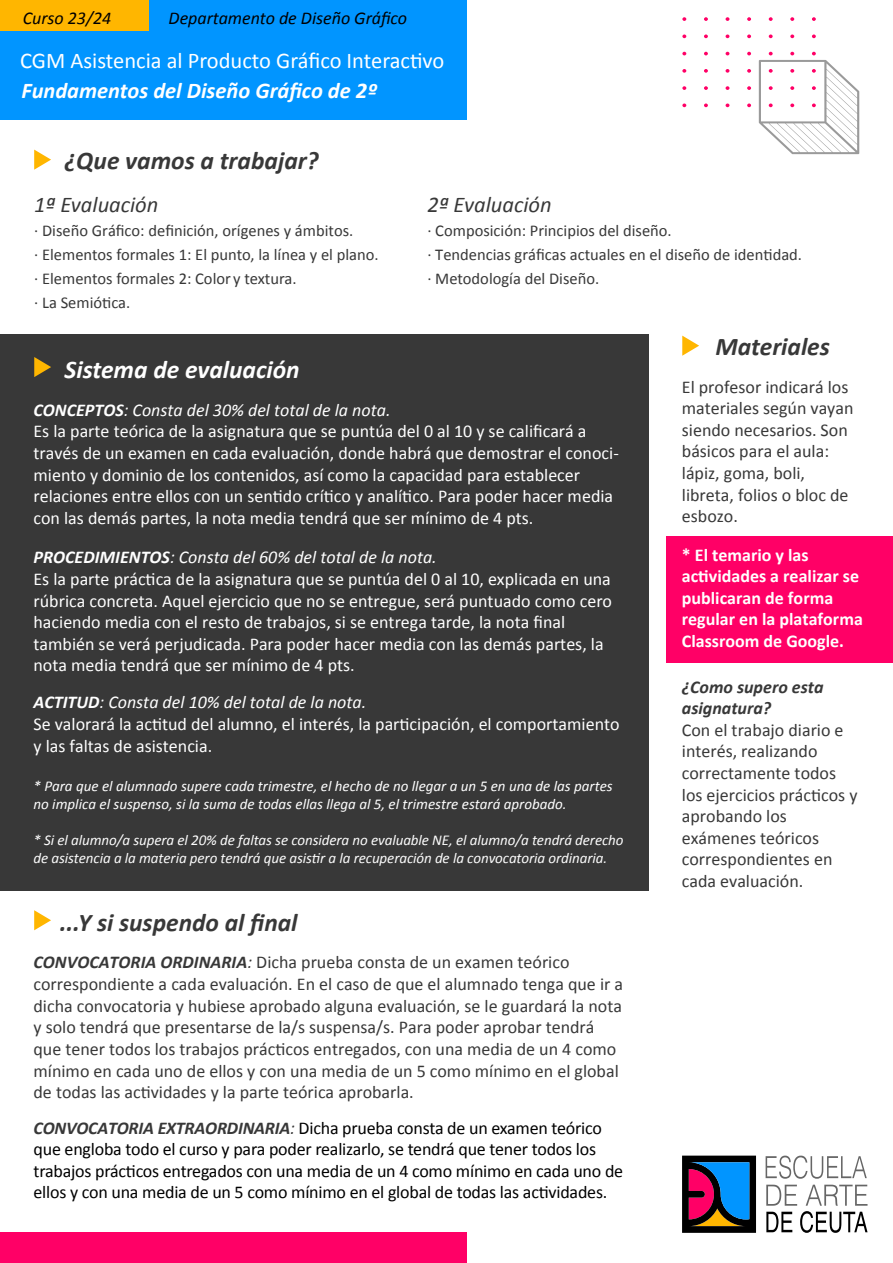
<style>
.page{position:relative;width:893px;height:1263px;background:#fff}
.page>*{position:absolute;margin:0;border:0;box-sizing:border-box;transform-origin:0 0}
.t1{font:italic 700 25.5px "Calibri";color:#383838}
.t2{font:italic 700 25.5px "Calibri";color:#fff}
.t3{font:22.5px "Calibri";color:#fff}
.t4{font:italic 700 22.5px "Calibri";color:#fff}
.t5{font:italic 22.5px "Calibri";color:#383838}
.t6{font:18px/21.6px "Calibri";color:#fff}
.t7{font:18px/21.6px "Calibri";color:#383838}
.t8{font:18px/21.6px "Calibri";letter-spacing:-.01em;color:#000}
.t9{font:700 18px/21.6px "Calibri";color:#fff}
.t10{font:italic 18px "Calibri";color:#000}
.t11{font:italic 700 18px/21.6px "Calibri";color:#383838}
.t12{font:16.5px/24px "Calibri";color:#383838}
.t13{font:italic 15px/18px "Calibri";letter-spacing:-.005em;color:#fcfcfc}
.t14{font:italic 15px/18px "Calibri";color:#fff}
.s1{font-weight:700;font-style:italic}
.s2{font-style:italic}
.s3{font-weight:700;font-style:italic;color:#383838}
.s4{font-style:italic;color:#383838}
</style>
<div class="page">
<div style="left:0;top:0;width:466px;height:119px;background:#0195ff"></div>
<div style="left:0;top:0;width:148px;height:30px;background:#ffb600"></div>
<div style="left:0;top:1233px;width:466px;height:30px;background:#f06"></div>
<svg style="left:766px;top:1155px;width:101px;height:24px"></svg>
<svg style="left:766px;top:1185px;width:101px;height:48px"></svg>
<svg style="left:682px;top:1155px;width:74px;height:78px"></svg>
<svg style="left:34px;top:150px;width:17px;height:20px"></svg>
<div style="left:666px;top:536px;width:227px;height:126px;background:#f06"></div>
<div style="left:0;top:334px;width:649px;height:556px;background:#383838"></div>
<svg style="left:34px;top:357px;width:17px;height:20px"></svg>
<svg style="left:34px;top:910px;width:17px;height:20px"></svg>
<svg style="left:682px;top:336px;width:17px;height:20px"></svg>
<svg style="left:812px;top:17px;width:4px;height:4px"></svg>
<svg style="left:790px;top:17px;width:4px;height:4px"></svg>
<svg style="left:769px;top:17px;width:4px;height:4px"></svg>
<svg style="left:747px;top:17px;width:4px;height:4px"></svg>
<svg style="left:726px;top:17px;width:3px;height:4px"></svg>
<svg style="left:704px;top:17px;width:4px;height:4px"></svg>
<svg style="left:682px;top:17px;width:4px;height:4px"></svg>
<svg style="left:812px;top:35px;width:4px;height:3px"></svg>
<svg style="left:790px;top:35px;width:4px;height:3px"></svg>
<svg style="left:769px;top:35px;width:4px;height:3px"></svg>
<svg style="left:747px;top:35px;width:4px;height:3px"></svg>
<svg style="left:704px;top:35px;width:4px;height:3px"></svg>
<svg style="left:682px;top:35px;width:4px;height:3px"></svg>
<svg style="left:747px;top:52px;width:4px;height:3px"></svg>
<svg style="left:704px;top:52px;width:4px;height:3px"></svg>
<svg style="left:682px;top:52px;width:4px;height:3px"></svg>
<svg style="left:747px;top:69px;width:4px;height:4px"></svg>
<svg style="left:726px;top:69px;width:3px;height:4px"></svg>
<svg style="left:704px;top:69px;width:4px;height:4px"></svg>
<svg style="left:682px;top:69px;width:4px;height:4px"></svg>
<svg style="left:747px;top:86px;width:4px;height:4px"></svg>
<svg style="left:726px;top:86px;width:3px;height:4px"></svg>
<svg style="left:704px;top:86px;width:4px;height:4px"></svg>
<svg style="left:682px;top:86px;width:4px;height:4px"></svg>
<svg style="left:759px;top:52px;width:100px;height:102px"></svg>
<svg style="left:747px;top:104px;width:4px;height:3px"></svg>
<svg style="left:704px;top:104px;width:4px;height:3px"></svg>
<svg style="left:682px;top:104px;width:4px;height:3px"></svg>
<p class="t10" style="left:23px;top:6px;width:90px">Curso 23/24</p>
<p class="t10" style="left:169px;top:6px;width:240px">Departamento de Diseño Gráfico</p>
<p class="t3" style="left:20px;top:47px;width:426px">CGM Asistencia al Producto Gráfico Interactivo</p>
<p class="t4" style="left:22px;top:77px;width:357px">Fundamentos del Diseño Gráfico de 2º</p>
<h1 class="t1" style="left:65px;top:145px;width:256px">¿Que vamos a trabajar?</h1>
<p class="t5" style="left:34px;top:190px;width:126px">1ª Evaluación</p>
<p class="t12" style="left:34px;top:218px;width:346px">· Diseño Gráfico: definición, orígenes y ámbitos.<br>· Elementos formales 1: El punto, la línea y el plano. · Elementos formales 2: Color y textura.</p>
<p class="t12" style="left:34px;top:290px;width:98px">· La Semiótica.</p>
<p class="t5" style="left:427px;top:190px;width:126px">2ª Evaluación</p>
<p class="t12" style="left:427px;top:242px;width:376px">· Tendencias gráficas actuales en el diseño de identidad. · Metodología del Diseño.</p>
<p class="t12" style="left:427px;top:218px;width:246px">· Composición: Principios del diseño.</p>
<h1 class="t2" style="left:65px;top:353px;width:237px">Sistema de evaluación</h1>
<p class="t6" style="left:34px;top:398px;width:587px"><span class="s1">CONCEPTOS</span><span class="s2">: Consta del 30% del total de la nota.<br></span>Es la parte teórica de la asignatura que se puntúa del 0 al 10 y se calificará a través de un examen en cada evaluación, donde habrá que demostrar el conoci&shy;miento y dominio de los contenidos, así como la capacidad para establecer relaciones entre ellos con un sentido crítico y analítico. Para poder hacer media con las demás partes, la nota media tendrá que ser mínimo de 4 pts.</p>
<p class="t6" style="left:34px;top:546px;width:580px"><span class="s1">PROCEDIMIENTOS</span><span class="s2">: Consta del 60% del total de la nota.<br></span>Es la parte práctica de la asignatura que se puntúa del 0 al 10, explicada en una rúbrica concreta. Aquel ejercicio que no se entregue, será puntuado como cero haciendo media con el resto de trabajos, si se entrega tarde, la nota final también se verá perjudicada. Para poder hacer media con las demás partes, la nota media tendrá que ser mínimo de 4 pts.</p>
<p class="t6" style="left:34px;top:691px;width:588px"><span class="s1">ACTITUD</span><span class="s2">: Consta del 10% del total de la nota.<br></span>Se valorará la actitud del alumno, el interés, la participación, el comportamiento y las faltas de asistencia.</p>
<p class="t14" style="left:34px;top:776px;width:581px">* Para que el alumnado supere cada trimestre, el hecho de no llegar a un 5 en una de las partes no implica el suspenso, si la suma de todas ellas llega al 5, el trimestre estará aprobado.</p>
<p class="t13" style="left:34px;top:830px;width:592px">* Si el alumno/a supera el 20% de faltas se considera no evaluable NE, el alumno/a tendrá derecho de asistencia a la materia pero tendrá que asistir a la recuperación de la convocatoria ordinaria.</p>
<h1 class="t1" style="left:60px;top:906px;width:239px">...Y si suspendo al final</h1>
<p class="t7" style="left:34px;top:951px;width:591px"><span class="s1">CONVOCATORIA ORDINARIA</span><span class="s2">:</span> Dicha prueba consta de un examen teórico correspondiente a cada evaluación. En el caso de que el alumnado tenga que ir a dicha convocatoria y hubiese aprobado alguna evaluación, se le guardará la nota y solo tendrá que presentarse de la/s suspensa/s. Para poder aprobar tendrá que tener todos los trabajos prácticos entregados, con una media de un 4 como mínimo en cada uno de ellos y con una media de un 5 como mínimo en el global de todas las actividades y la parte teórica aprobarla.</p>
<p class="t8" style="left:34px;top:1116px;width:591px"><span class="s3">CONVOCATORIA EXTRAORDINARIA</span><span class="s4">:</span> Dicha prueba consta de un examen teórico que engloba todo el curso y para poder realizarlo, se tendrá que tener todos los trabajos prácticos entregados con una media de un 4 como mínimo en cada uno de ellos y con una media de un 5 como mínimo en el global de todas las actividades.</p>
<h1 class="t1" style="left:715px;top:331px;width:116px">Materiales</h1>
<p class="t7" style="left:682px;top:375px;width:173px">El profesor indicará los materiales según vayan siendo necesarios. Son básicos para el aula: lápiz, goma, boli, libreta, folios o bloc de esbozo.</p>
<p class="t9" style="left:682px;top:543px;width:183px">* El temario y las actividades a realizar se publicaran de forma regular en la plataforma<br>Classroom de Google.</p>
<p class="t11" style="left:682px;top:675px;width:143px">¿Como supero esta asignatura?</p>
<p class="t7" style="left:682px;top:718px;width:177px">Con el trabajo diario e interés, realizando correctamente todos los ejercicios prácticos y aprobando los exámenes teóricos correspondientes en cada evaluación.</p>
</div>
